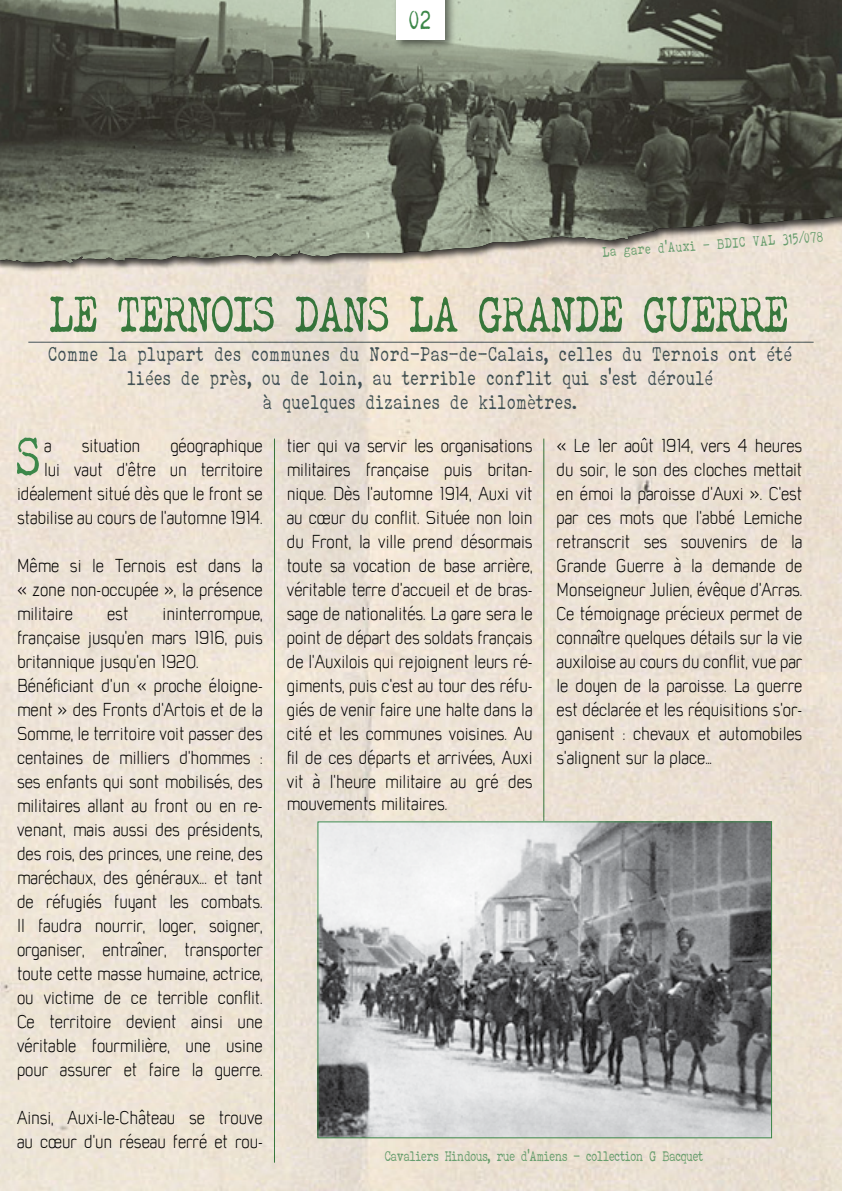
<style>
.page{position:relative;width:842px;height:1191px;background:#fff}
.page>*{position:absolute;margin:0;border:0;box-sizing:border-box;transform-origin:0 0}
.t1{font:54.4px "ELEGANTTYPEWRITER";color:#3c8749}
.t2{font:50px "ELEGANTTYPEWRITER";letter-spacing:-.075em;color:#3c8749}
.t3{font:26px "ELEGANTTYPEWRITER";color:#3c8749}
.t4{font:300 20px/24px "Mister Giacco";color:#000;text-align:justify}
.t5{font:20px/24px "ELEGANTTYPEWRITER";color:#465b65;text-align:center}
.t6{font:14px "ELEGANTTYPEWRITER";letter-spacing:-.05em;color:#689e6e}
</style>
<div class="page">
<svg style="left:0;top:0;width:842px;height:195px;background:#5f6356"></svg>
<div style="left:0;top:195px;width:842px;height:996px;background:#000;opacity:.75"></div>
<hr style="left:28px;top:342px;width:786px;height:1px;background:#465b65">
<hr style="left:274px;top:438px;width:1px;height:724px;background:#3c8749">
<hr style="left:543px;top:438px;width:1px;height:383px;background:#3c8749">
<div style="left:393px;top:0;width:63px;height:50px;background:#000;opacity:.5"></div>
<div style="left:396px;top:0;width:49px;height:40px;background:#fff"></div>
<img style="left:319px;top:823px;width:451px;height:313px">
<div style="left:317px;top:821px;width:455px;height:317px;border:1px solid #3c8749"></div>
<h3 class="t3" style="left:409px;top:6px;width:25px">02</h3>
<p class="t6" style="left:602px;top:244px;width:223px;rotate:-4deg">La gare d’Auxi - BDIC VAL 315/078</p>
<h2 class="t2" style="left:50px;top:288px;width:744px">LE TERNOIS DANS LA GRANDE GUERRE</h2>
<p class="t5" style="left:49px;top:343px;width:746px">Comme la plupart des communes du Nord-Pas-de-Calais, celles du Ternois ont été liées de près, ou de loin, au terrible conflit qui s’est déroulé<br>à quelques dizaines de kilomètres.</p>
<p class="t4" style="left:17px;top:433px;width:247px;text-align:right">géographique<br>lui vaut d’être un territoire idéalement situé dès que le front se stabilise au cours de l’automne 1914.</p>
<p class="t4" style="left:17px;top:553px;width:247px">Même si le Ternois est dans la « zone non-occupée », la présence militaire</p>
<h1 class="t1" style="left:17px;top:428px;width:29px">S</h1>
<p class="t4" style="left:44px;top:433px;width:9px">a</p>
<p class="t4" style="left:82px;top:433px;width:60px">situation</p>
<p class="t4" style="left:17px;top:601px;width:247px;text-align:left;text-indent:146px">ininterrompue, française jusqu’en mars 1916, puis britannique jusqu’en 1920.<br>Bénéficiant d’un « proche éloigne&shy;ment » des Fronts d’Artois et de la Somme, le territoire voit passer des centaines de milliers d’hommes : ses enfants qui sont mobilisés, des militaires allant au front ou en re&shy;venant, mais aussi des présidents, des rois, des princes, une reine, des maréchaux, des généraux... et tant de réfugiés fuyant les combats.<br>Il faudra nourrir, loger, soigner, organiser, entraîner, transporter toute cette masse humaine, actrice, ou victime de ce terrible conflit.<br>Ce territoire devient ainsi une véritable fourmilière, une usine pour assurer et faire la guerre.</p>
<p class="t4" style="left:17px;top:1105px;width:247px">Ainsi, Auxi-le-Château se trouve au cœur d’un réseau ferré et rou-</p>
<p class="t4" style="left:107px;top:601px;width:23px">est</p>
<p class="t4" style="left:287px;top:433px;width:247px">tier qui va servir les organisations militaires française puis britan&shy;nique. Dès l’automne 1914, Auxi vit au cœur du conflit. Située non loin du Front, la ville prend désormais toute sa vocation de base arrière, véritable terre d’accueil et de bras&shy;sage de nationalités. La gare sera le point de départ des soldats français de l’Auxilois qui rejoignent leurs ré&shy;giments, puis c’est au tour des réfu&shy;giés de venir faire une halte dans la cité et les communes voisines. Au fil de ces départs et arrivées, Auxi vit à l’heure militaire au gré des</p>
<p class="t4" style="left:287px;top:791px;width:162px">mouvements militaires.</p>
<p class="t4" style="left:556px;top:433px;width:247px">« Le 1er août 1914, vers 4 heures du soir, le son des cloches mettait en émoi la paroisse d’Auxi ». C’est par ces mots que l’abbé Lemiche retranscrit ses souvenirs de la Grande Guerre à la demande de Monseigneur Julien, évêque d’Arras.<br>Ce témoignage précieux permet de connaître quelques détails sur la vie auxiloise au cours du conflit, vue par le doyen de la paroisse. La guerre est déclarée et les réquisitions s’or&shy;ganisent : chevaux et automobiles s’alignent sur la place…</p>
<p class="t6" style="left:385px;top:1149px;width:321px">Cavaliers Hindous, rue d’Amiens - collection G Bacquet</p>
</div>
